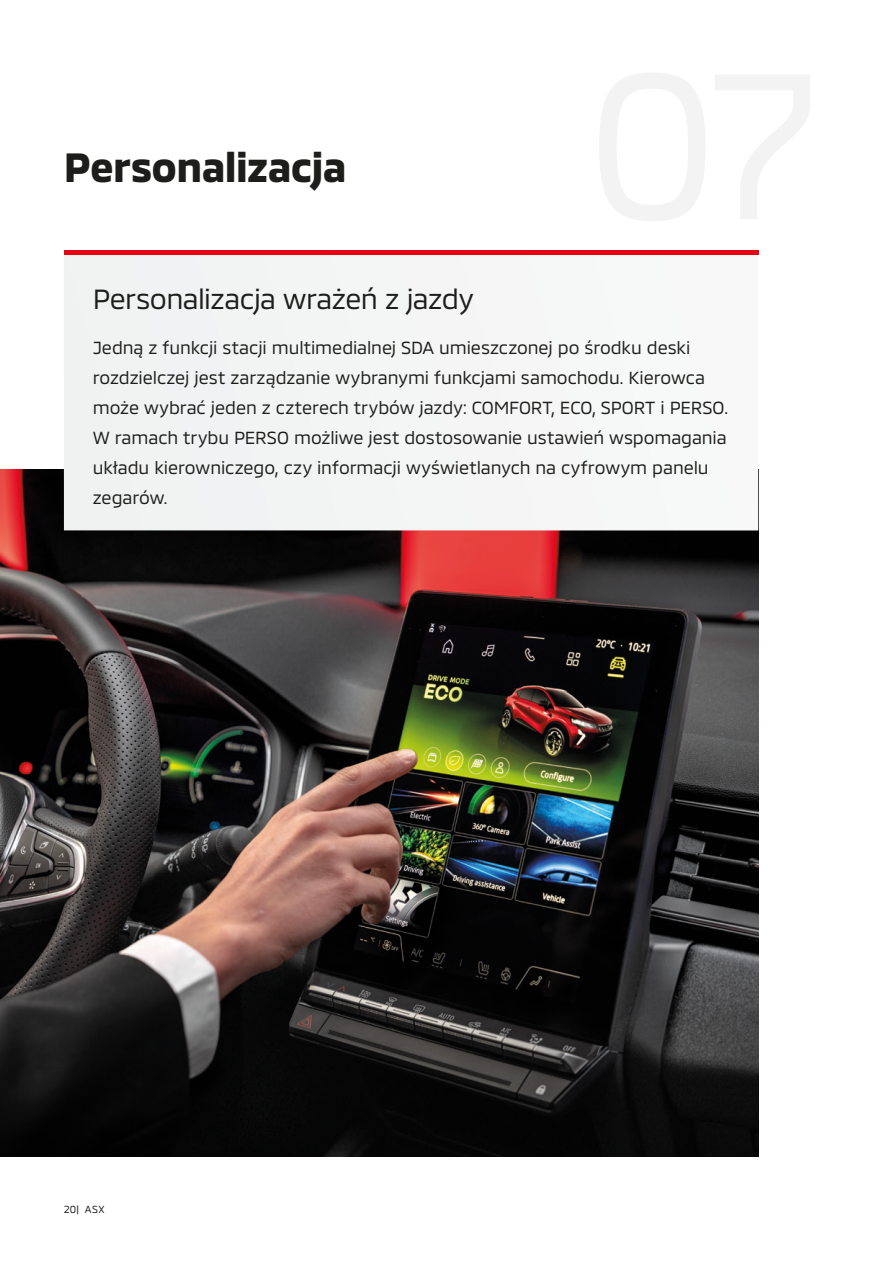
<style>
.page{position:relative;width:893px;height:1263px;background:#fff}
.page>*{position:absolute;margin:0;border:0;box-sizing:border-box;transform-origin:0 0}
.t1{font:700 42px "MMC";letter-spacing:-.015em;color:#1d1d1b}
.t2{font:28.5px "MMC";letter-spacing:-.02em;color:#1d1d1b}
.t3{font:18px/30px "MMC";letter-spacing:-.005em;color:#1d1d1b}
.t4{font:10.5px "MMC";color:#1d1d1b}
</style>
<div class="page">
<img style="left:0;top:469px;width:758px;height:688px">
<div style="left:64px;top:253px;width:694px;height:277px;background:#f4f5f5"></div>
<hr style="left:64px;top:251px;width:694px;height:4px;background:#e30614">
<h1 class="t1" style="left:64px;top:134px;width:284px">Personalizacja</h1>
<h2 class="t2" style="left:93px;top:276px;width:382px">Personalizacja wrażeń z jazdy</h2>
<p class="t3" style="left:93px;top:330px;width:637px">Jedną z funkcji stacji multimedialnej SDA umieszczonej po środku deski rozdzielczej jest zarządzanie wybranymi funkcjami samochodu. Kierowca może wybrać jeden z czterech trybów jazdy: COMFORT, ECO, SPORT i PERSO.<br>W ramach trybu PERSO możliwe jest dostosowanie ustawień wspomagania układu kierowniczego, czy informacji wyświetlanych na cyfrowym panelu zegarów.</p>
<p class="t4" style="left:64px;top:1200px;width:42px">20| ASX</p>
</div>
